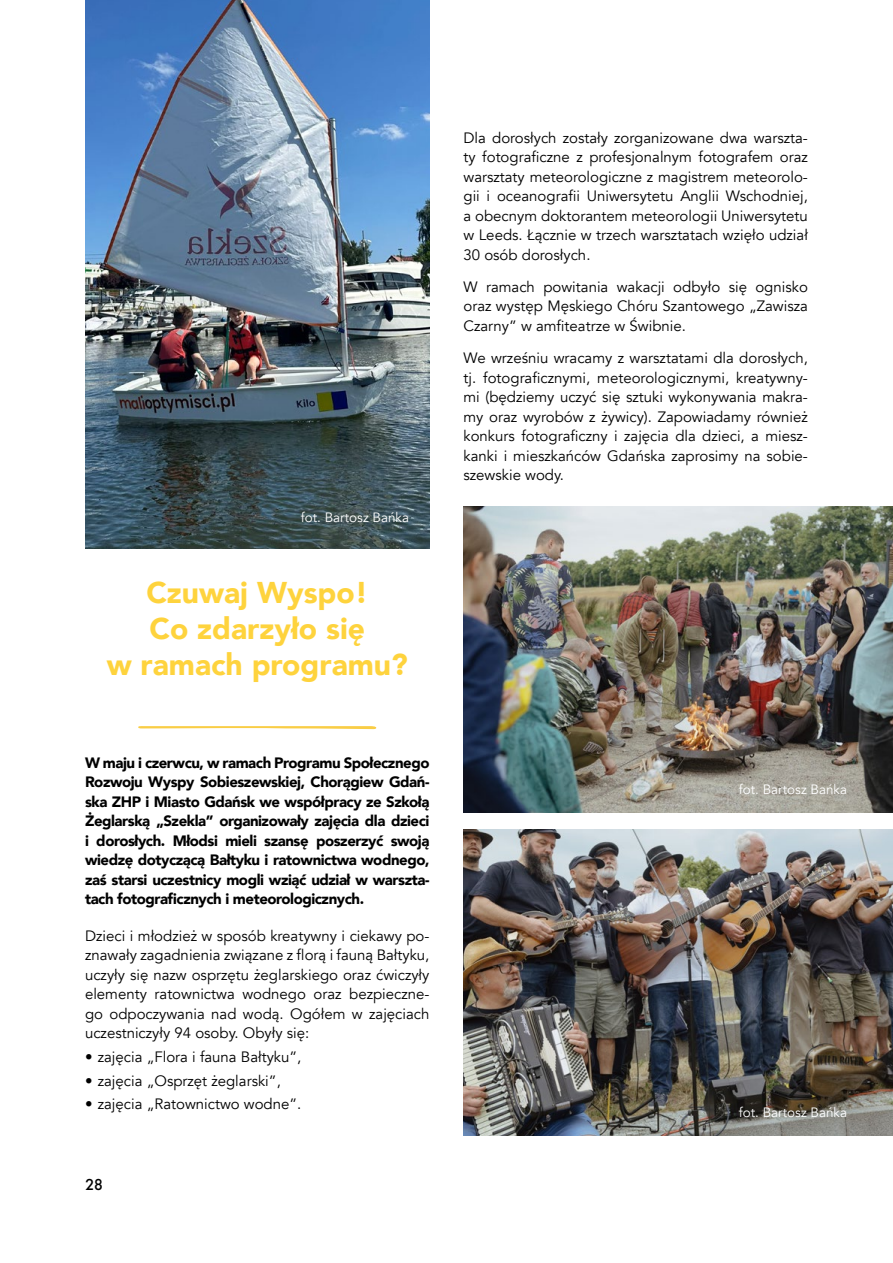
<style>
.page{position:relative;width:893px;height:1263px;background:#fff}
.page>*{position:absolute;margin:0;border:0;box-sizing:border-box;transform-origin:0 0}
.t1{font:900 30px/36px "Avenir";color:#fed33d;text-align:center}
.t2{font:500 16.5px "Futura PT";color:#000}
.t3{font:15px/19.5px "Avenir";color:#000;text-align:justify}
.t4{font:900 15px/19.5px "Avenir";letter-spacing:-.03em;color:#000;text-align:justify}
.t5{font:13.5px "Avenir";color:#fff}
</style>
<div class="page">
<img style="left:85px;top:0;width:344px;height:549px">
<svg style="left:138px;top:726px;width:239px;height:3px"></svg>
<img style="left:463px;top:506px;width:430px;height:306px">
<img style="left:463px;top:829px;width:430px;height:306px">
<p class="t5" style="left:301px;top:510px;width:110px">fot. Bartosz Bańka</p>
<h1 class="t1" style="left:107px;top:574px;width:303px">Czuwaj Wyspo!<br>Co zdarzyło się<br>w ramach programu?</h1>
<p class="t4" style="left:85px;top:752px;width:346px">W maju i czerwcu, w ramach Programu Społecznego Rozwoju Wyspy Sobieszewskiej, Chorągiew Gdań&shy;ska ZHP i Miasto Gdańsk we współpracy ze Szkołą Żeglarską „Szekla” organizowały zajęcia dla dzieci i dorosłych. Młodsi mieli szansę poszerzyć swoją wiedzę dotyczącą Bałtyku i ratownictwa wodnego, zaś starsi uczestnicy mogli wziąć udział w warszta&shy;tach fotograficznych i meteorologicznych.</p>
<p class="t3" style="left:85px;top:926px;width:346px">Dzieci i młodzież w sposób kreatywny i ciekawy po&shy;znawały zagadnienia związane z florą i fauną Bałtyku, uczyły się nazw osprzętu żeglarskiego oraz ćwiczyły elementy ratownictwa wodnego oraz bezpieczne&shy;go odpoczywania nad wodą. Ogółem w zajęciach uczestniczyły 94 osoby. Obyły się:</p>
<p class="t3" style="left:85px;top:1047px;width:218px">• zajęcia „Flora i fauna Bałtyku”,</p>
<p class="t3" style="left:85px;top:1071px;width:197px">• zajęcia „Osprzęt żeglarski”,</p>
<p class="t3" style="left:85px;top:1095px;width:218px">• zajęcia „Ratownictwo wodne”.</p>
<p class="t2" style="left:85px;top:1175px;width:20px">28</p>
<p class="t3" style="left:463px;top:128px;width:346px">Dla dorosłych zostały zorganizowane dwa warszta&shy;ty fotograficzne z profesjonalnym fotografem oraz warsztaty meteorologiczne z magistrem meteorolo&shy;gii i oceanografii Uniwersytetu Anglii Wschodniej, a obecnym doktorantem meteorologii Uniwersytetu w Leeds. Łącznie w trzech warsztatach wzięło udział 30 osób dorosłych.</p>
<p class="t3" style="left:463px;top:277px;width:346px">W ramach powitania wakacji odbyło się ognisko oraz występ Męskiego Chóru Szantowego „Zawisza Czarny” w amfiteatrze w Świbnie.</p>
<p class="t3" style="left:463px;top:348px;width:346px">We wrześniu wracamy z warsztatami dla dorosłych, tj. fotograficznymi, meteorologicznymi, kreatywny&shy;mi (będziemy uczyć się sztuki wykonywania makra&shy;my oraz wyrobów z żywicy). Zapowiadamy również konkurs fotograficzny i zajęcia dla dzieci, a miesz&shy;kanki i mieszkańców Gdańska zaprosimy na sobie&shy;szewskie wody.</p>
<p class="t5" style="left:739px;top:781px;width:110px">fot. Bartosz Bańka</p>
<p class="t5" style="left:739px;top:1104px;width:110px">fot. Bartosz Bańka</p>
</div>
